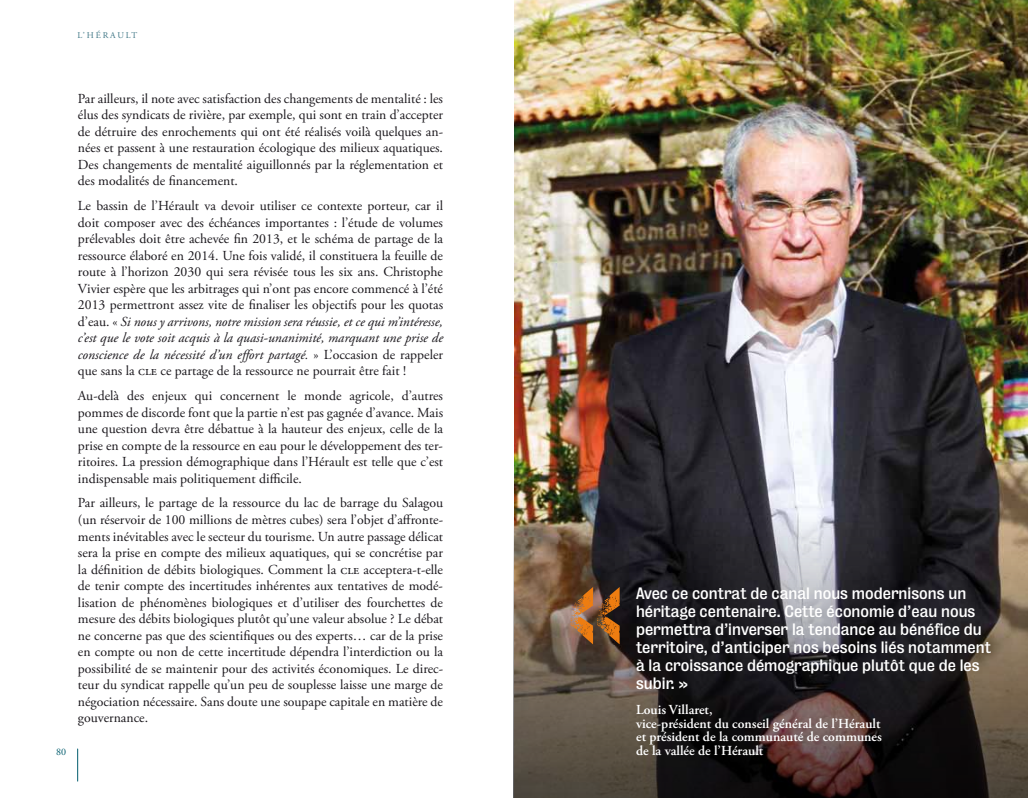
<style>
.page{position:relative;width:1028px;height:798px;background:#fff}
.page>*{position:absolute;margin:0;border:0;box-sizing:border-box;transform-origin:0 0}
.t1{font:15px/18px "Bureau Grot Five Three";color:#fff}
.t2{font:13.75px/16.5px "Adobe Garamond Pro";color:#1a171c;text-align:justify}
.t3{font:600 13.75px/13.8px "Adobe Garamond Pro";color:#fff}
.t4{font:10px "Adobe Garamond Pro";color:#005c6d}
.t5{font:8.75px "Adobe Garamond Pro";letter-spacing:.215em;color:#3d7584}
.s1{font-style:italic}
</style>
<div class="page">
<hr style="left:77px;top:748px;width:1px;height:32px;background:#005c6d">
<img style="left:514px;top:1px;width:514px;height:510px">
<svg style="left:514px;top:511px;width:514px;height:286px;background:#3e3735"></svg>
<svg style="left:570px;top:586px;width:49px;height:58px;background:#8d592d"></svg>
<p class="t5" style="left:77px;top:30px;width:61px">L’HÉRAULT</p>
<p class="t4" style="left:56px;top:745px;width:11px">80</p>
<p class="t2" style="left:78px;top:91px;width:366px">Par ailleurs, il note avec satisfaction des changements de mentalité : les élus des syndicats de rivière, par exemple, qui sont en train d’accepter de détruire des enrochements qui ont été réalisés voilà quelques an&shy;nées et passent à une restauration écologique des milieux aquatiques.<br>Des changements de mentalité aiguillonnés par la réglementation et des modalités de financement.</p>
<p class="t2" style="left:78px;top:198px;width:367px">Le bassin de l’Hérault va devoir utiliser ce contexte porteur, car il doit composer avec des échéances importantes : l’étude de volumes prélevables doit être achevée fin 2013, et le schéma de partage de la ressource élaboré en 2014. Une fois validé, il constituera la feuille de route à l’horizon 2030 qui sera révisée tous les six ans. Christophe Vivier espère que les arbitrages qui n’ont pas encore commencé à l’été 2013 permettront assez vite de finaliser les objectifs pour les quotas d’eau. « <span class="s1">Si nous y arrivons, notre mission sera réussie, et ce qui m’intéresse, c’est que le vote soit acquis à la quasi-unanimité, marquant une prise de conscience de la nécessité d’un effort partagé.</span> » L’occasion de rappeler que sans la</p>
<p class="t2" style="left:78px;top:359px;width:366px;line-height:24.8px;text-indent:83px">ce partage de la ressource ne pourrait être fait !<br>Au-delà des enjeux qui concernent le monde agricole, d’autres</p>
<p class="t2" style="left:78px;top:404px;width:367px">pommes de discorde font que la partie n’est pas gagnée d’avance. Mais une question devra être débattue à la hauteur des enjeux, celle de la prise en compte de la ressource en eau pour le développement des ter&shy;ritoires. La pression démographique dans l’Hérault est telle que c’est indispensable mais politiquement difficile.</p>
<p class="t2" style="left:78px;top:495px;width:366px">Par ailleurs, le partage de la ressource du lac de barrage du Salagou (un réservoir de 100 millions de mètres cubes) sera l’objet d’affronte&shy;ments inévitables avec le secteur du tourisme. Un autre passage délicat sera la prise en compte des milieux aquatiques, qui se concrétise par la définition de débits biologiques. Comment la</p>
<p class="t2" style="left:78px;top:561px;width:367px;text-indent:286px">acceptera-t-elle de tenir compte des incertitudes inhérentes aux tentatives de modé&shy;lisation de phénomènes biologiques et d’utiliser des fourchettes de mesure des débits biologiques plutôt qu’une valeur absolue ? Le débat ne concerne pas que des scientifiques ou des experts… car de la prise en compte ou non de cette incertitude dépendra l’interdiction ou la possibilité de se maintenir pour des activités économiques. Le direc&shy;teur du syndicat rappelle qu’un peu de souplesse laisse une marge de négociation nécessaire. Sans doute une soupape capitale en matière de gouvernance.</p>
<p class="t1" style="left:636px;top:584px;width:356px">Avec ce contrat de canal nous modernisons un héritage centenaire. Cette économie d’eau nous permettra d’inverser la tendance au bénéfice du territoire, d’anticiper nos besoins liés notamment à la croissance démographique plutôt que de les subir. »</p>
<p class="t3" style="left:636px;top:702px;width:247px">Louis Villaret,<br>vice-président du conseil général de l’Hérault et président de la communauté de communes de la vallée de l’Hérault</p>
</div>
